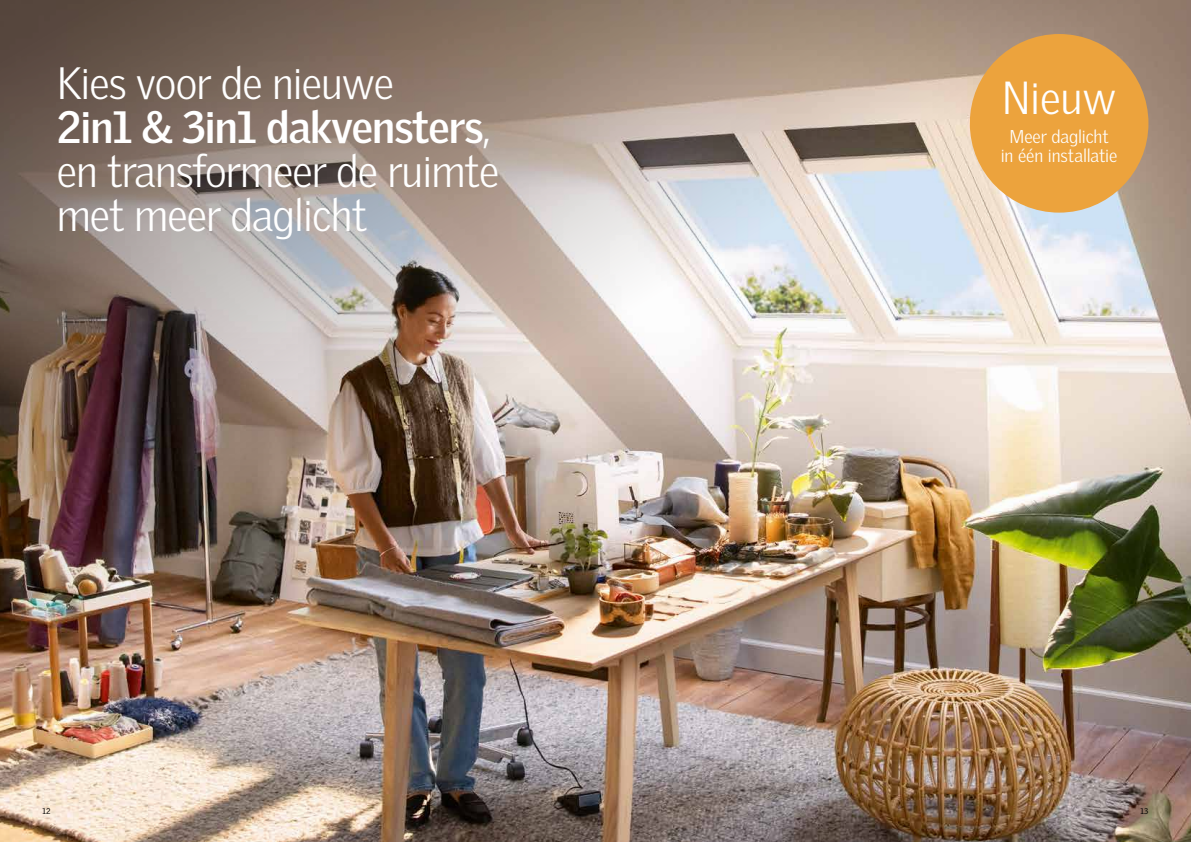
<style>
.page{position:relative;width:1191px;height:842px;background:#fff}
.page>*{position:absolute;margin:0;border:0;box-sizing:border-box;transform-origin:0 0}
.t1{font:300 45px "Velux Gothic";letter-spacing:-.005em;color:#fff}
.t2{font:300 44px/44px "Velux Gothic";letter-spacing:-.02em;color:#fff}
.t3{font:300 18px/19px "Velux Gothic";letter-spacing:-.01em;color:#fff;text-align:center}
.t4{font:8px "Velux Gothic";color:#000}
.s1{font-weight:700}
</style>
<div class="page">
<img style="left:0;top:0;width:1191px;height:842px">
<div style="left:969px;top:34px;width:179px;height:179px;background:#eca33d;border-radius:50%"></div>
<p class="t2" style="left:57px;top:61px;width:444px">Kies voor de nieuwe<br><span class="s1">2in1 &amp; 3in1 dakvensters</span>, en transformeer de ruimte met meer daglicht</p>
<p class="t1" style="left:1002px;top:71px;width:116px">Nieuw</p>
<p class="t3" style="left:1000px;top:127px;width:118px">Meer daglicht<br>in één installatie</p>
<p class="t4" style="left:43px;top:806px;width:10px">12</p>
<p class="t4" style="left:1140px;top:806px;width:10px">13</p>
</div>
